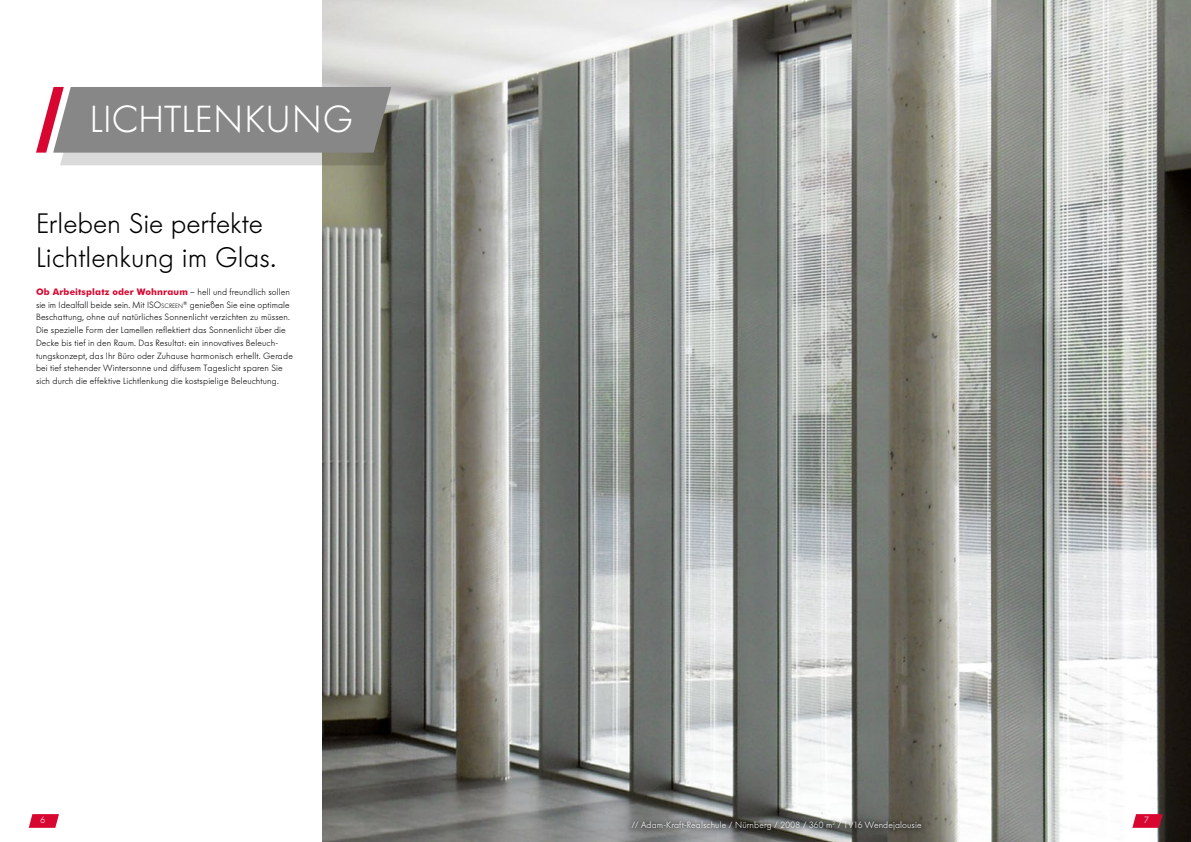
<style>
.page{position:relative;width:1191px;height:842px;background:#fff}
.page>*{position:absolute;margin:0;border:0;box-sizing:border-box;transform-origin:0 0}
.t1{font:300 37.5px "Futura BQ";color:#fff}
.t2{font:300 28px/33.6px "Futura BQ";color:#000}
.t3{font:300 9px/12.8px "Futura BQ";letter-spacing:.01em;color:#000}
.t4{font:300 9px "Futura BQ";letter-spacing:.015em;color:#fff}
.t5{font:700 9px "Futura BT";letter-spacing:.015em;color:#d70731}
.s1{font-family:"Futura BQ";font-weight:300;color:#000}
.s2{font-size:6.3px}
</style>
<div class="page">
<svg style="left:29px;top:814px;width:30px;height:14px"></svg>
<img style="left:322px;top:0;width:869px;height:842px">
<div style="left:626px;top:815px;width:301px;height:20px;background:#000;opacity:.7"></div>
<svg style="left:36px;top:87px;width:363px;height:78px;background:#969191"></svg>
<svg style="left:1132px;top:814px;width:30px;height:14px"></svg>
<h1 class="t1" style="left:90px;top:97px;width:265px">LICHTLENKUNG</h1>
<h2 class="t2" style="left:36px;top:207px;width:242px">Erleben Sie perfekte<br>Lichtlenkung im Glas.</h2>
<p class="t5" style="left:36px;top:286px;width:255px">Ob Arbeitsplatz oder Wohnraum <span class="s1">– hell und freundlich sollen</span></p>
<p class="t3" style="left:36px;top:298px;width:258px">sie im Idealfall beide sein. Mit ISO<span class="s2">SCREEN</span><sup>®</sup> genießen Sie eine optimale Beschattung, ohne auf natürliches Sonnenlicht verzichten zu müssen.<br>Die spezielle Form der Lamellen reflektiert das Sonnenlicht über die Decke bis tief in den Raum. Das Resultat: ein innovatives Beleuch&shy;tungskonzept, das Ihr Büro oder Zuhause harmonisch erhellt. Gerade bei tief stehender Wintersonne und diffusem Tageslicht sparen Sie sich durch die effektive Lichtlenkung die kostspielige Beleuchtung.</p>
<p class="t4" style="left:41px;top:815px;width:6px">6</p>
<p class="t4" style="left:631px;top:819px;width:292px">// Adam-Kraft-Realschule / Nürnberg / 2008 / 360 m<sup>2</sup> / TV16 Wendejalousie</p>
<p class="t4" style="left:1144px;top:815px;width:6px">7</p>
</div>
